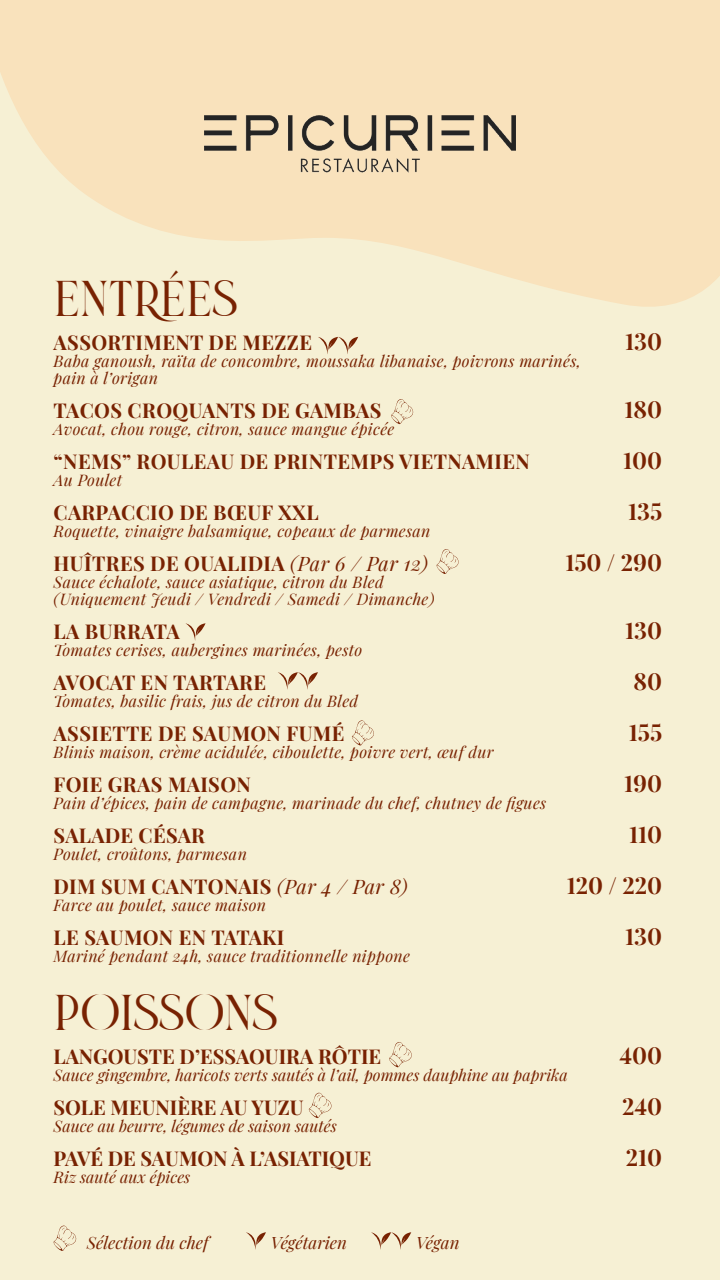
<style>
.page{position:relative;width:720px;height:1280px;background:#f6f0d4}
.page>*{position:absolute;margin:0;border:0;box-sizing:border-box;transform-origin:0 0}
.t1{font:50px "Brand";color:#782202}
.t2{font:700 23px "Playfair Display";color:#782202}
.t3{font:700 20px "Playfair Display";letter-spacing:.015em;color:#782202}
.t4{font:700 20px "Playfair Display";letter-spacing:-.005em;color:#782202}
.t5{font:italic 17px "Playfair Display";color:#782202}
.t6{font:italic 16px "Playfair Display";letter-spacing:.02em;color:#782202}
.t7{font:italic 16px "Playfair Display";color:#782202}
.s1{font-weight:400;font-style:italic}
</style>
<div class="page">
<svg style="left:0;top:0;width:720px;height:307px;fill:#f9e2bc"></svg>
<img style="left:204px;top:116px;width:312px;height:56px">
<svg style="left:54px;top:1225px;width:22px;height:26px"></svg>
<svg style="left:389px;top:1042px;width:23px;height:25px"></svg>
<svg style="left:309px;top:1093px;width:23px;height:25px"></svg>
<svg style="left:371px;top:1232px;width:40px;height:18px"></svg>
<svg style="left:318px;top:337px;width:40px;height:17px"></svg>
<svg style="left:278px;top:672px;width:40px;height:18px"></svg>
<svg style="left:246px;top:1232px;width:20px;height:18px"></svg>
<svg style="left:185px;top:623px;width:21px;height:18px"></svg>
<svg style="left:391px;top:399px;width:22px;height:25px"></svg>
<svg style="left:437px;top:549px;width:22px;height:25px"></svg>
<svg style="left:352px;top:720px;width:22px;height:26px"></svg>
<p class="t1" style="left:54px;top:276px;width:185px">ENTRÉES</p>
<p class="t3" style="left:54px;top:327px;width:260px">ASSORTIMENT DE MEZZE</p>
<p class="t6" style="left:54px;top:348px;width:529px">Baba ganoush, raïta de concombre, moussaka libanaise, poivrons marinés,</p>
<p class="t6" style="left:54px;top:365px;width:106px">pain à l’origan</p>
<p class="t3" style="left:54px;top:395px;width:329px">TACOS CROQUANTS DE GAMBAS</p>
<p class="t6" style="left:54px;top:416px;width:342px">Avocat, chou rouge, citron, sauce mangue épicée</p>
<p class="t3" style="left:54px;top:446px;width:478px">“NEMS” ROULEAU DE PRINTEMPS VIETNAMIEN</p>
<p class="t6" style="left:54px;top:467px;width:70px">Au Poulet</p>
<p class="t3" style="left:54px;top:497px;width:267px">CARPACCIO DE BŒUF XXL</p>
<p class="t6" style="left:54px;top:518px;width:378px">Roquette, vinaigre balsamique, copeaux de parmesan</p>
<p class="t3" style="left:54px;top:548px;width:376px">HUÎTRES DE OUALIDIA <span class="s1">(Par 6 / Par 12)</span></p>
<p class="t6" style="left:54px;top:569px;width:332px">Sauce échalote, sauce asiatique, citron du Bled</p>
<p class="t6" style="left:54px;top:586px;width:382px">(Uniquement Jeudi / Vendredi / Samedi / Dimanche)</p>
<p class="t3" style="left:54px;top:616px;width:128px">LA BURRATA</p>
<p class="t6" style="left:54px;top:637px;width:310px">Tomates cerises, aubergines marinées, pesto</p>
<p class="t3" style="left:54px;top:667px;width:214px">AVOCAT EN TARTARE</p>
<p class="t6" style="left:54px;top:688px;width:306px">Tomates, basilic frais, jus de citron du Bled</p>
<p class="t3" style="left:54px;top:718px;width:292px">ASSIETTE DE SAUMON FUMÉ</p>
<p class="t6" style="left:54px;top:739px;width:442px">Blinis maison, crème acidulée, ciboulette, poivre vert, œuf dur</p>
<p class="t3" style="left:54px;top:769px;width:199px">FOIE GRAS MAISON</p>
<p class="t6" style="left:54px;top:790px;width:494px">Pain d’épices, pain de campagne, marinade du chef, chutney de figues</p>
<p class="t3" style="left:54px;top:820px;width:153px">SALADE CÉSAR</p>
<p class="t6" style="left:54px;top:841px;width:195px">Poulet, croûtons, parmesan</p>
<p class="t3" style="left:54px;top:871px;width:356px">DIM SUM CANTONAIS <span class="s1">(Par 4 / Par 8)</span></p>
<p class="t6" style="left:54px;top:892px;width:214px">Farce au poulet, sauce maison</p>
<p class="t3" style="left:54px;top:922px;width:232px">LE SAUMON EN TATAKI</p>
<p class="t6" style="left:54px;top:943px;width:358px">Mariné pendant 24h, sauce traditionnelle nippone</p>
<p class="t1" style="left:54px;top:990px;width:225px">POISSONS</p>
<p class="t3" style="left:54px;top:1041px;width:329px">LANGOUSTE D’ESSAOUIRA RÔTIE</p>
<p class="t7" style="left:54px;top:1062px;width:516px">Sauce gingembre, haricots verts sautés à l’ail, pommes dauphine au paprika</p>
<p class="t3" style="left:54px;top:1092px;width:252px">SOLE MEUNIÈRE AU YUZU</p>
<p class="t7" style="left:54px;top:1113px;width:285px">Sauce au beurre, légumes de saison sautés</p>
<p class="t4" style="left:54px;top:1143px;width:319px">PAVÉ DE SAUMON À L’ASIATIQUE</p>
<p class="t7" style="left:54px;top:1164px;width:138px">Riz sauté aux épices</p>
<p class="t2" style="left:625px;top:324px;width:38px">130</p>
<p class="t2" style="left:625px;top:392px;width:39px">180</p>
<p class="t2" style="left:623px;top:443px;width:41px">100</p>
<p class="t2" style="left:628px;top:494px;width:35px">135</p>
<p class="t2" style="left:565px;top:545px;width:98px">150 / 290</p>
<p class="t2" style="left:625px;top:613px;width:38px">130</p>
<p class="t2" style="left:634px;top:664px;width:30px">80</p>
<p class="t2" style="left:629px;top:715px;width:35px">155</p>
<p class="t2" style="left:624px;top:766px;width:39px">190</p>
<p class="t2" style="left:629px;top:817px;width:34px">110</p>
<p class="t2" style="left:567px;top:868px;width:97px">120 / 220</p>
<p class="t2" style="left:625px;top:919px;width:38px">130</p>
<p class="t2" style="left:619px;top:1038px;width:44px">400</p>
<p class="t2" style="left:622px;top:1089px;width:42px">240</p>
<p class="t2" style="left:626px;top:1140px;width:38px">210</p>
<p class="t5" style="left:87px;top:1229px;width:123px">Sélection du chef</p>
<p class="t5" style="left:271px;top:1229px;width:78px">Végétarien</p>
<p class="t5" style="left:416px;top:1229px;width:45px">Végan</p>
</div>
